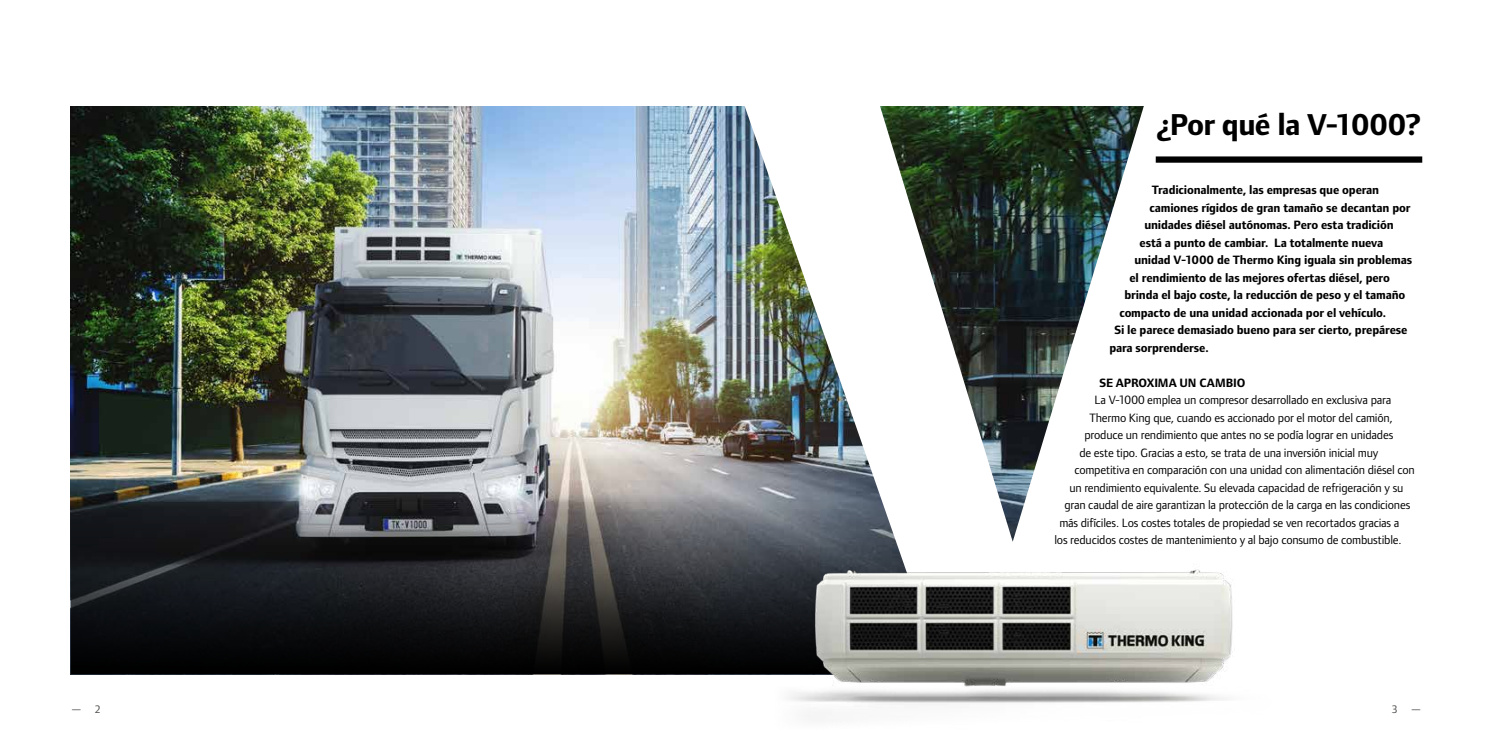
<style>
.page{position:relative;width:1489px;height:745px;background:#fff}
.page>*{position:absolute;margin:0;border:0;box-sizing:border-box;transform-origin:0 0}
.t1{font:700 31.25px "Foundry Form Sans";letter-spacing:-.025em;color:#000}
.t2{font:12.5px "Foundry Form Sans";letter-spacing:-.015em;color:#000}
.t3{font:700 12.5px "Foundry Form Sans";letter-spacing:-.015em;color:#000}
.t4{font:11.25px "Foundry Form Sans";color:#4a4a49}
</style>
<div class="page">
<img style="left:71px;top:106px;width:669px;height:389px">
<svg style="left:71px;top:495px;width:669px;height:178px"></svg>
<img style="left:740px;top:106px;width:404px;height:408px">
<svg style="left:1020px;top:360px;width:124px;height:154px"></svg>
<div style="left:1155px;top:156px;width:266px;height:7px;background:#000"></div>
<img style="left:688px;top:514px;width:545px;height:206px">
<h1 class="t1" style="left:1155px;top:106px;width:267px">¿Por qué la V-1000?</h1>
<p class="t3" style="left:1151px;top:182px;width:229px">Tradicionalmente, las empresas que operan</p>
<p class="t3" style="left:1149px;top:200px;width:262px">camiones rígidos de gran tamaño se decantan por</p>
<p class="t3" style="left:1144px;top:217px;width:251px">unidades diésel autónomas. Pero esta tradición</p>
<p class="t3" style="left:1139px;top:235px;width:245px">está a punto de cambiar. La totalmente nueva</p>
<p class="t3" style="left:1134px;top:252px;width:279px">unidad V-1000 de Thermo King iguala sin problemas</p>
<p class="t3" style="left:1129px;top:270px;width:262px">el rendimiento de las mejores ofertas diésel, pero</p>
<p class="t3" style="left:1124px;top:287px;width:282px">brinda el bajo coste, la reducción de peso y el tamaño</p>
<p class="t3" style="left:1119px;top:305px;width:268px">compacto de una unidad accionada por el vehículo.</p>
<p class="t3" style="left:1114px;top:322px;width:294px">Si le parece demasiado bueno para ser cierto, prepárese</p>
<p class="t3" style="left:1109px;top:340px;width:101px">para sorprenderse.</p>
<p class="t3" style="left:1099px;top:375px;width:147px">SE APROXIMA UN CAMBIO</p>
<p class="t2" style="left:1094px;top:392px;width:298px">La V-1000 emplea un compresor desarrollado en exclusiva para</p>
<p class="t2" style="left:1089px;top:410px;width:305px">Thermo King que, cuando es accionado por el motor del camión,</p>
<p class="t2" style="left:1084px;top:427px;width:310px">produce un rendimiento que antes no se podía lograr en unidades</p>
<p class="t2" style="left:1079px;top:445px;width:300px">de este tipo. Gracias a esto, se trata de una inversión inicial muy</p>
<p class="t2" style="left:1074px;top:462px;width:342px">competitiva en comparación con una unidad con alimentación diésel con</p>
<p class="t2" style="left:1069px;top:480px;width:335px">un rendimiento equivalente. Su elevada capacidad de refrigeración y su</p>
<p class="t2" style="left:1064px;top:497px;width:347px">gran caudal de aire garantizan la protección de la carga en las condiciones</p>
<p class="t2" style="left:1059px;top:515px;width:341px">más difíciles. Los costes totales de propiedad se ven recortados gracias a</p>
<p class="t2" style="left:1054px;top:532px;width:348px">los reducidos costes de mantenimiento y al bajo consumo de combustible.</p>
<p class="t4" style="left:71px;top:702px;width:31px">— 2</p>
<p class="t4" style="left:1391px;top:702px;width:31px">3 —</p>
</div>
